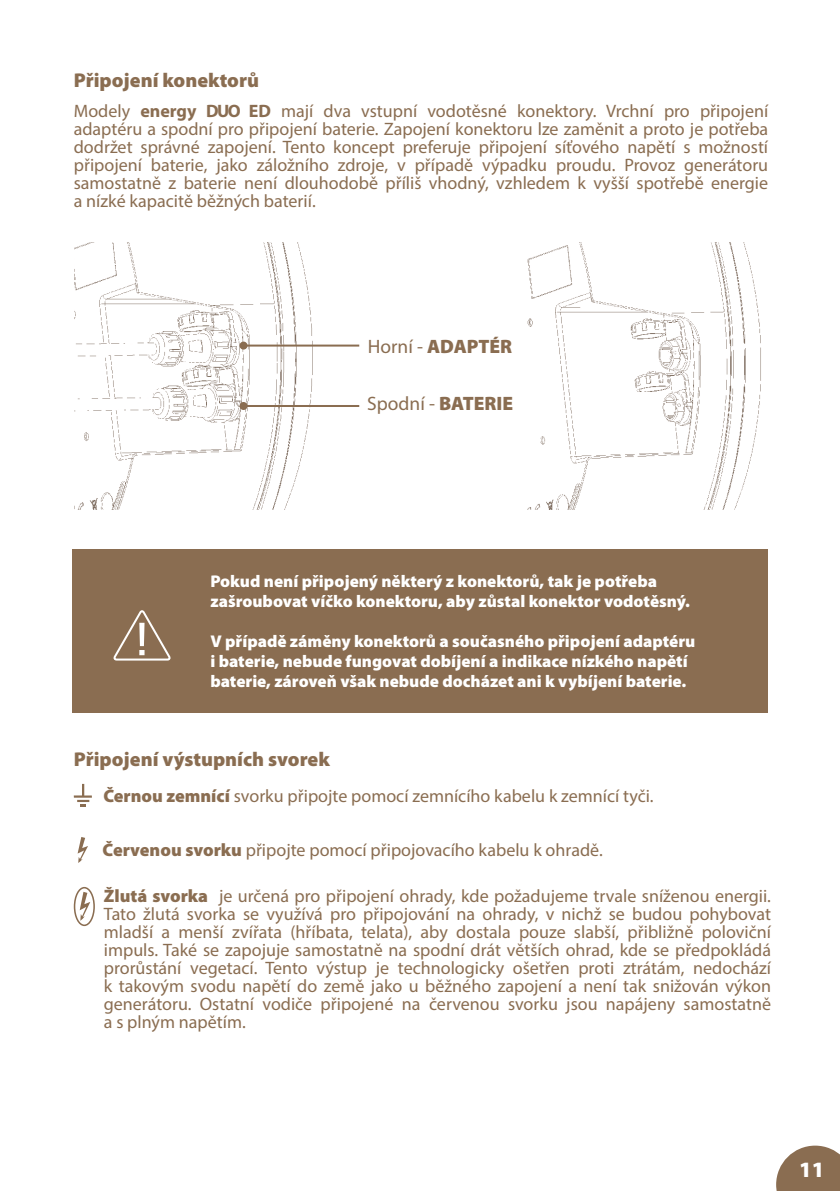
<style>
.page{position:relative;width:840px;height:1191px;background:#fff}
.page>*{position:absolute;margin:0;border:0;box-sizing:border-box;transform-origin:0 0}
.t1{font:900 22px "Myriad Pro";color:#fff}
.t2{font:900 20px "Myriad Pro";color:#8a6d51}
.t3{font:19.4px "Myriad Pro";color:#8a6d51}
.t4{font:900 19.4px "Myriad Pro";color:#8a6d51}
.t5{font:18px/18px "Myriad Pro";color:#8a6d51;text-align:justify}
.t6{font:900 17px/20px "Myriad Pro";color:#fff}
.s1{font-weight:700}
.s2{font-weight:400}
.s3{font-weight:900}
</style>
<div class="page">
<svg style="left:776px;top:1145px;width:63px;height:46px;background:#9b836b"></svg>
<img style="left:527px;top:243px;width:234px;height:266px">
<svg style="left:74px;top:784px;width:18px;height:22px"></svg>
<svg style="left:78px;top:837px;width:10px;height:26px"></svg>
<svg style="left:80px;top:891px;width:10px;height:29px"></svg>
<div style="left:74px;top:887px;width:21px;height:39px;border:2px solid #8a6d51;border-radius:50%"></div>
<div style="left:72px;top:549px;width:695px;height:164px;background:#8a6d51"></div>
<svg style="left:113px;top:610px;width:58px;height:51px"></svg>
<img style="left:75px;top:243px;width:276px;height:266px">
<hr style="left:243px;top:344px;width:116px;height:2px;background:#8a6d51">
<div style="left:239px;top:341px;width:8px;height:8px;background:#8a6d51;border-radius:50%"></div>
<hr style="left:243px;top:405px;width:116px;height:2px;background:#8a6d51">
<div style="left:239px;top:402px;width:8px;height:8px;background:#8a6d51;border-radius:50%"></div>
<p class="t2" style="left:74px;top:67px;width:187px">Připojení konektorů</p>
<p class="t5" style="left:74px;top:102px;width:695px">Modely <span class="s1">energy DUO ED</span> mají dva vstupní vodotěsné konektory. Vrchní pro připojení adaptéru a spodní pro připojení baterie. Zapojení konektoru lze zaměnit a proto je potřeba dodržet správné zapojení. Tento koncept preferuje připojení síťového napětí s možností připojení baterie, jako záložního zdroje, v případě výpadku proudu. Provoz generátoru samostatně z baterie není dlouhodobě příliš vhodný, vzhledem k vyšší spotřebě energie a nízké kapacitě běžných baterií.</p>
<p class="t4" style="left:367px;top:333px;width:146px"><span class="s2">Horní -</span> ADAPTÉR</p>
<p class="t3" style="left:367px;top:392px;width:147px">Spodní - <span class="s3">BATERIE</span></p>
<p class="t6" style="left:210px;top:571px;width:448px">Pokud není připojený některý z konektorů, tak je potřeba</p>
<p class="t6" style="left:210px;top:591px;width:481px">zašroubovat víčko konektoru, aby zůstal konektor vodotěsný.</p>
<p class="t6" style="left:210px;top:631px;width:486px">V případě záměny konektorů a současného připojení adaptéru i baterie, nebude fungovat dobíjení a indikace nízkého napětí baterie, zároveň však nebude docházet ani k vybíjení baterie.</p>
<p class="t2" style="left:74px;top:746px;width:257px">Připojení výstupních svorek</p>
<p class="t5" style="left:103px;top:786px;width:551px"><span class="s3">Černou zemnící</span> svorku připojte pomocí zemnícího kabelu k zemnící tyči.</p>
<p class="t5" style="left:102px;top:840px;width:501px"><span class="s3">Červenou svorku</span> připojte pomocí připojovacího kabelu k ohradě.</p>
<p class="t5" style="left:104px;top:886px;width:668px"><span class="s3">Žlutá svorka</span> je určená pro připojení ohrady, kde požadujeme trvale sníženou energii.<br>Tato žlutá svorka se využívá pro připojování na ohrady, v nichž se budou pohybovat mladší a menší zvířata (hříbata, telata), aby dostala pouze slabší, přibližně poloviční impuls. Také se zapojuje samostatně na spodní drát větších ohrad, kde se předpokládá prorůstání vegetací. Tento výstup je technologicky ošetřen proti ztrátám, nedochází k takovým svodu napětí do země jako u běžného zapojení a není tak snižován výkon generátoru. Ostatní vodiče připojené na červenou svorku jsou napájeny samostatně a s plným napětím.</p>
<p class="t1" style="left:798px;top:1154px;width:27px">11</p>
</div>
